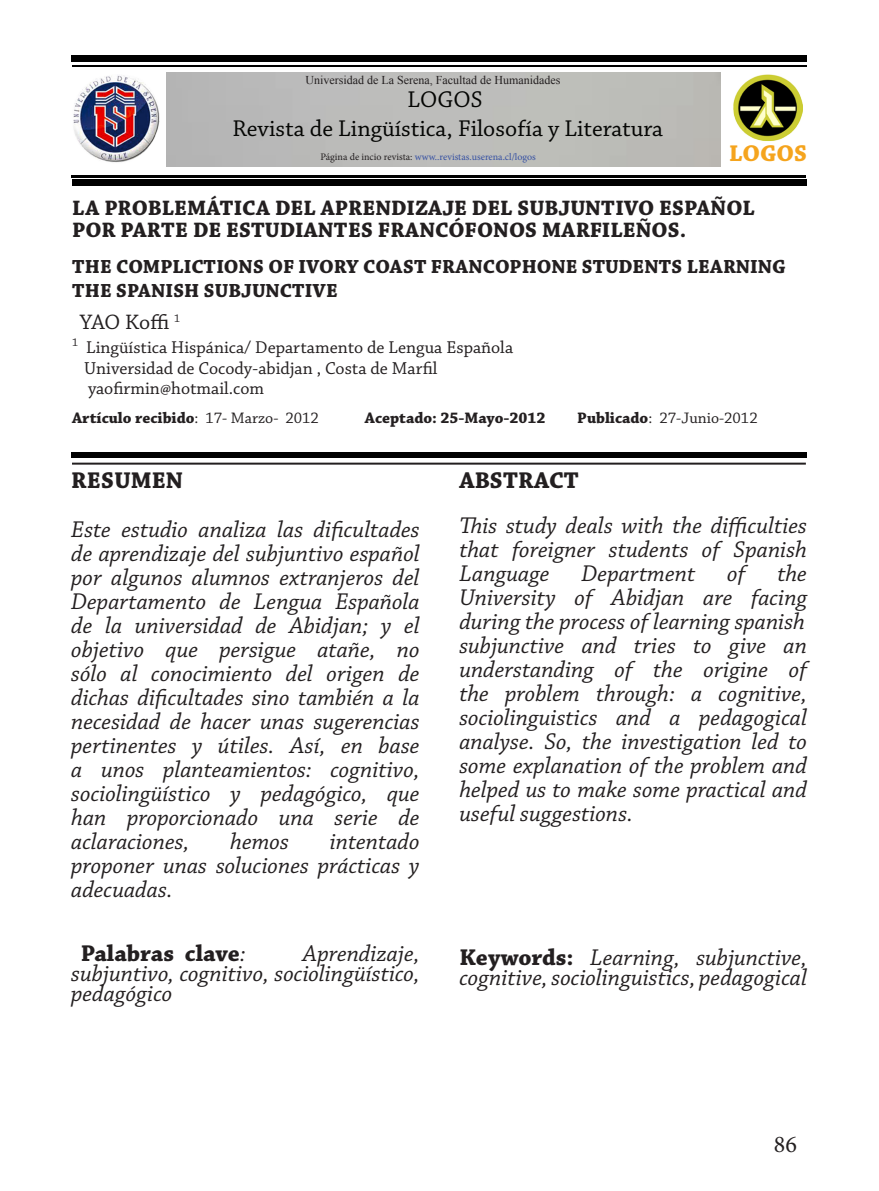
<style>
.page{position:relative;width:879px;height:1191px;background:#fff}
.page>*{position:absolute;margin:0;border:0;box-sizing:border-box;transform-origin:0 0}
.t1{font:italic 24px/24px "Chaparral Pro";color:#231f20;text-align:justify}
.t2{font:24px/28.8px "Chaparral Pro";color:#040503;text-align:center}
.t3{font:700 24px "Chaparral Pro";color:#231f20}
.t4{font:700 24px "Chaparral Pro";letter-spacing:.005em;color:#f5a41d}
.t5{font:24px "Minion Pro";color:#231f20}
.t6{font:700 22px/22px "Chaparral Pro";color:#231f20}
.t7{font:22px "Chaparral Pro";letter-spacing:-.005em;color:#231f20}
.t8{font:700 20px/24px "Chaparral Pro";color:#231f20}
.t9{font:18.2px/20px "Chaparral Pro";color:#231f20}
.t10{font:18px "Chaparral Pro";color:#231f20}
.t11{font:700 16px "Chaparral Pro";color:#231f20}
.t12{font:16px "Chaparral Pro";color:#231f20}
.t13{font:12px "Times New Roman";color:#231f20}
.t14{font:10px "Minion Pro";color:#3651a3}
.s1{color:#231f20}
.s2{font-weight:400}
.s3{font-weight:700}
.s4{font-weight:400;font-style:italic}
.s5{font-weight:700;font-style:normal}
</style>
<div class="page">
<img style="left:72px;top:65px;width:735px;height:2px">
<div style="left:72px;top:180px;width:735px;height:5px;background:#000"></div>
<hr style="left:72px;top:462px;width:734px;height:2px;background:#231f20">
<img style="left:73px;top:75px;width:86px;height:88px">
<div style="left:71px;top:56px;width:735px;height:5px;background:#000"></div>
<img style="left:71px;top:176px;width:735px;height:1px">
<div style="left:72px;top:452px;width:734px;height:6px;background:#000"></div>
<img style="left:733px;top:74px;width:69px;height:67px">
<p class="t13" style="left:305px;top:72px;width:256px">Universidad de La Serena, Facultad de Humanidades</p>
<p class="t2" style="left:232px;top:86px;width:432px">LOGOS<br>Revista de Lingüística, Filosofía y Literatura</p>
<p class="t14" style="left:320px;top:150px;width:217px"><span class="s1">Página de incio revista:</span> www..revistas.userena.cl/logos</p>
<p class="t4" style="left:729px;top:139px;width:80px">LOGOS</p>
<p class="t6" style="left:72px;top:198px;width:684px">LA PROBLEMÁTICA DEL APRENDIZAJE DEL SUBJUNTIVO ESPAÑOL<br>POR PARTE DE ESTUDIANTES FRANCÓFONOS MARFILEÑOS.</p>
<p class="t8" style="left:72px;top:255px;width:715px">THE COMPLICTIONS OF IVORY COAST FRANCOPHONE STUDENTS LEARNING<br>THE SPANISH SUBJUNCTIVE</p>
<p class="t7" style="left:80px;top:310px;width:102px">YAO Koffi <sup>1</sup></p>
<p class="t10" style="left:72px;top:337px;width:442px"><sup>1</sup> Lingüística Hispánica/ Departamento de Lengua Española</p>
<p class="t9" style="left:84px;top:359px;width:355px">Universidad de Cocody-abidjan , Costa de Marfil yaofirmin@hotmail.com</p>
<p class="t11" style="left:72px;top:408px;width:248px">Artículo recibido<span class="s2">: 17- Marzo- 2012</span></p>
<p class="t11" style="left:365px;top:408px;width:182px">Aceptado: 25-Mayo-2012</p>
<p class="t12" style="left:577px;top:409px;width:182px"><span class="s3">Publicado</span>: 27-Junio-2012</p>
<p class="t3" style="left:71px;top:467px;width:113px">RESUMEN</p>
<p class="t1" style="left:71px;top:518px;width:350px">Este estudio analiza las dificultades de aprendizaje del subjuntivo español por algunos alumnos extranjeros del Departamento de Lengua Española de la universidad de Abidjan; y el objetivo que persigue atañe, no sólo al conocimiento del origen de dichas dificultades sino también a la necesidad de hacer unas sugerencias pertinentes y útiles. Así, en base a unos planteamientos: cognitivo, sociolingüístico y pedagógico, que han proporcionado una serie de aclaraciones,</p>
<p class="t1" style="left:71px;top:830px;width:350px;text-indent:259px">intentado proponer unas soluciones prácticas y adecuadas.</p>
<p class="t1" style="left:230px;top:830px;width:60px">hemos</p>
<p class="t1" style="left:71px;top:944px;width:350px;line-height:20px;text-indent:232px">Aprendizaje, subjuntivo, cognitivo, sociolingüístico, pedagógico</p>
<p class="t3" style="left:81px;top:939px;width:166px">Palabras clave<span class="s4">:</span></p>
<p class="t3" style="left:459px;top:467px;width:121px">ABSTRACT</p>
<p class="t1" style="left:459px;top:514px;width:349px">This study deals with the difficulties that foreigner students of Spanish Language</p>
<p class="t1" style="left:459px;top:562px;width:349px;text-indent:318px">the University of Abidjan are facing during the process of learning spanish subjunctive and tries to give an understanding of the origine of the problem through: a cognitive, sociolinguistics and a pedagogical analyse. So, the investigation led to some explanation of the problem and helped us to make some practical and useful suggestions.</p>
<p class="t1" style="left:581px;top:562px;width:115px">Department</p>
<p class="t1" style="left:727px;top:562px;width:20px">of</p>
<p class="t1" style="left:459px;top:948px;width:349px;line-height:20px"><span class="s5">Keywords:</span> Learning, subjunctive, cognitive, sociolinguistics, pedagogical</p>
<p class="t5" style="left:774px;top:1128px;width:25px">86</p>
</div>
